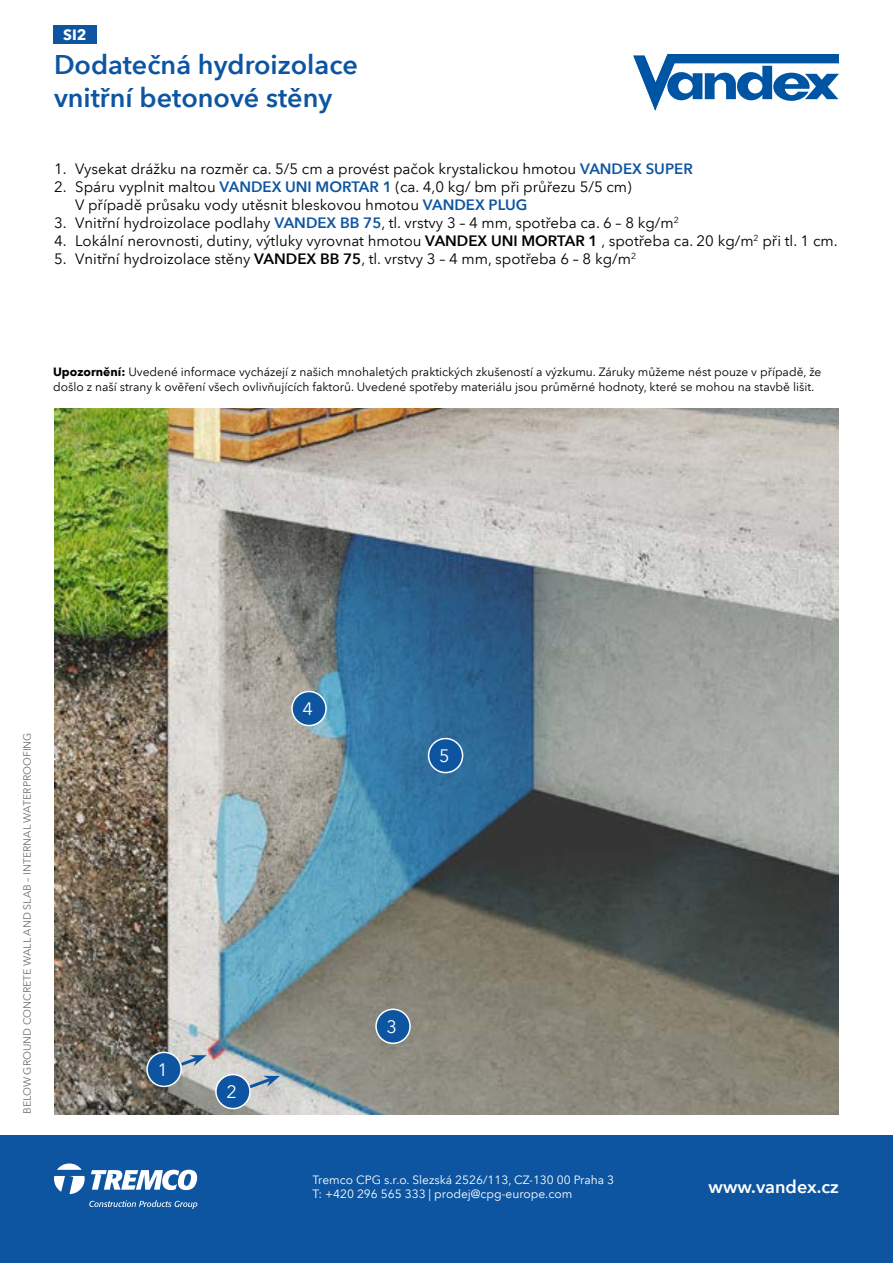
<style>
.page{position:relative;width:893px;height:1263px;background:#fff}
.page>*{position:absolute;margin:0;border:0;box-sizing:border-box;transform-origin:0 0}
.t1{font:600 27px/32.4px "Avenir Next LT Pro";color:#0d55a1}
.t2{font:600 18px "Avenir Next LT Pro";color:#fff}
.t3{font:18px "Avenir Next LT Pro";color:#fff}
.t4{font:15px/18px "Avenir Next LT Pro";color:#000}
.t5{font:700 15px "Avenir Next LT Pro";color:#fff}
.t6{font:12px/14.4px "Avenir Next LT Pro";color:#000}
.t7{font:12px/14.4px "Avenir Next LT Pro";color:#fff}
.t8{font:10.5px "Avenir Next LT Pro";color:#6d6e71}
.s1{font-weight:600;color:#0d55a1}
.s2{font-weight:600}
.s3{font-weight:700}
</style>
<div class="page">
<div style="left:0;top:1135px;width:893px;height:128px;background:#0d55a1"></div>
<svg style="left:57px;top:1163px;width:25px;height:7px"></svg>
<svg style="left:54px;top:1176px;width:31px;height:18px"></svg>
<svg style="left:91px;top:1170px;width:106px;height:20px"></svg>
<svg style="left:89px;top:1200px;width:108px;height:9px"></svg>
<svg style="left:634px;top:54px;width:205px;height:56px"></svg>
<img style="left:54px;top:408px;width:785px;height:706px">
<div style="left:147px;top:1052px;width:34px;height:34px;background:#0d55a1;border-radius:50%"></div>
<div style="left:146px;top:1052px;width:36px;height:35px;border:2px solid #fff;border-radius:50%"></div>
<div style="left:216px;top:1074px;width:34px;height:34px;background:#0d55a1;border-radius:50%"></div>
<div style="left:215px;top:1074px;width:36px;height:35px;border:2px solid #fff;border-radius:50%"></div>
<div style="left:376px;top:1009px;width:34px;height:34px;background:#0d55a1;border-radius:50%"></div>
<div style="left:375px;top:1008px;width:36px;height:36px;border:2px solid #fff;border-radius:50%"></div>
<div style="left:292px;top:691px;width:34px;height:34px;background:#0d55a1;border-radius:50%"></div>
<div style="left:291px;top:691px;width:36px;height:35px;border:2px solid #fff;border-radius:50%"></div>
<div style="left:429px;top:738px;width:34px;height:34px;background:#0d55a1;border-radius:50%"></div>
<div style="left:428px;top:738px;width:35px;height:35px;border:2px solid #fff;border-radius:50%"></div>
<svg style="left:178px;top:1055px;width:29px;height:13px"></svg>
<svg style="left:246px;top:1075px;width:34px;height:16px"></svg>
<div style="left:53px;top:25px;width:44px;height:18px;background:#0d55a1"></div>
<p class="t5" style="left:63px;top:25px;width:25px">SI2</p>
<h1 class="t1" style="left:54px;top:49px;width:305px">Dodatečná hydroizolace vnitřní betonové stěny</h1>
<p class="t4" style="left:54px;top:159px;width:640px">1. Vysekat drážku na rozměr ca. 5/5 cm a provést pačok krystalickou hmotou <span class="s1">VANDEX SUPER</span></p>
<p class="t4" style="left:75px;top:177px;width:558px;text-indent:-21px">2. Spáru vyplnit maltou <span class="s1">VANDEX UNI MORTAR 1</span> (ca. 4,0 kg/ bm při průřezu 5/5 cm)<br>V případě průsaku vody utěsnit bleskovou hmotou <span class="s1">VANDEX PLUG</span></p>
<p class="t4" style="left:54px;top:213px;width:626px">3. Vnitřní hydroizolace podlahy <span class="s1">VANDEX BB 75</span>, tl. vrstvy 3 – 4 mm, spotřeba ca. 6 – 8 kg/m<sup>2</sup></p>
<p class="t4" style="left:54px;top:231px;width:785px">4. Lokální nerovnosti, dutiny, výtluky vyrovnat hmotou <span class="s2">VANDEX UNI MORTAR 1</span> , spotřeba ca. 20 kg/m<sup>2</sup> při tl. 1 cm.</p>
<p class="t4" style="left:54px;top:249px;width:584px">5. Vnitřní hydroizolace stěny <span class="s2">VANDEX BB 75</span>, tl. vrstvy 3 – 4 mm, spotřeba 6 – 8 kg/m<sup>2</sup></p>
<p class="t6" style="left:53px;top:365px;width:770px"><span class="s3">Upozornění:</span> Uvedené informace vycházejí z našich mnohaletých praktických zkušeností a výzkumu. Záruky můžeme nést pouze v případě, že došlo z naší strany k ověření všech ovlivňujících faktorů. Uvedené spotřeby materiálu jsou průměrné hodnoty, které se mohou na stavbě lišit.</p>
<p class="t8" style="left:21px;top:1114px;width:383px;rotate:-90deg">BELOW GROUND CONCRETE WALL AND SLAB – INTERNAL WATERPROOFING</p>
<p class="t3" style="left:303px;top:698px;width:12px">4</p>
<p class="t3" style="left:439px;top:745px;width:12px">5</p>
<p class="t3" style="left:158px;top:1059px;width:12px">1</p>
<p class="t3" style="left:226px;top:1081px;width:12px">2</p>
<p class="t3" style="left:387px;top:1016px;width:12px">3</p>
<p class="t7" style="left:313px;top:1172px;width:303px">Tremco CPG s.r.o. Slezská 2526/113, CZ-130 00 Praha 3<br>T: +420 296 565 333 | prodej@cpg-europe.com</p>
<p class="t2" style="left:708px;top:1176px;width:132px">www.vandex.cz</p>
</div>
